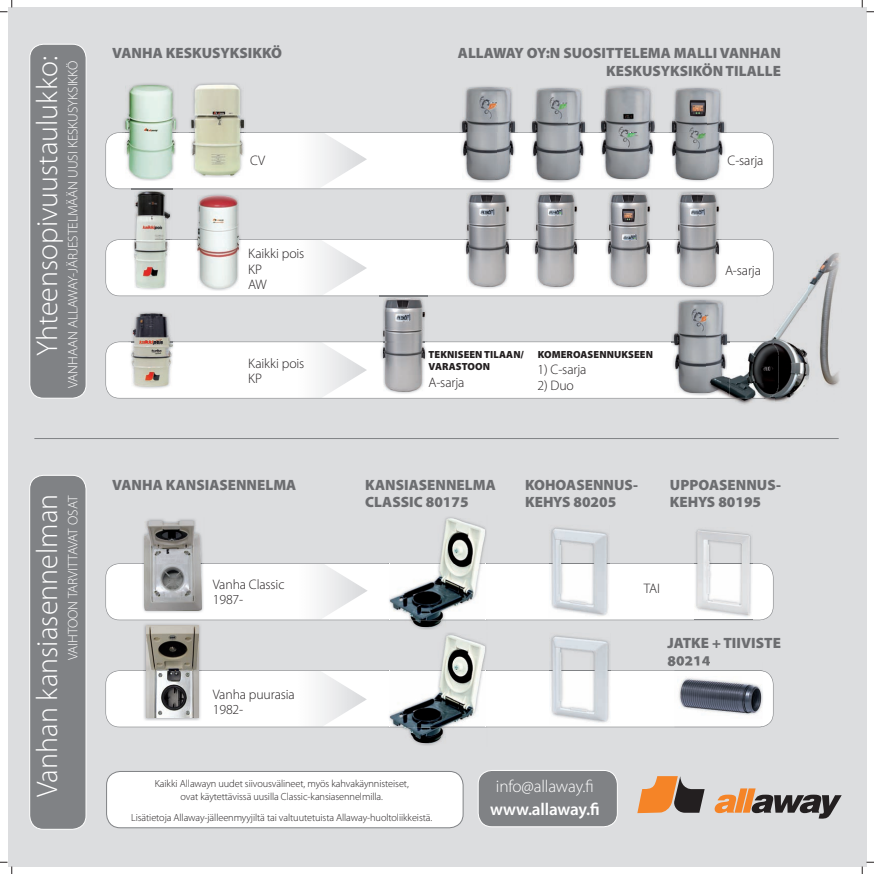
<style>
.page{position:relative;width:874px;height:874px;background:#fff}
.page>*{position:absolute;margin:0;border:0;box-sizing:border-box;transform-origin:0 0}
.t1{font:300 29.9px "Myriad Pro";color:#fff}
.t2{font:300 17.25px "Myriad Pro";letter-spacing:-.01em;color:#fff}
.t3{font:600 17.25px "Myriad Pro";letter-spacing:-.01em;color:#fff}
.t4{font:900 14.95px/17.9px "Myriad Pro";color:#6c6d70;text-align:right}
.t5{font:300 13.8px/15.1px "Myriad Pro";letter-spacing:-.01em;color:#231f20}
.t6{font:300 13.8px "Myriad Pro";color:#fff}
.t7{font:300 10.35px/12.7px "Myriad Pro";letter-spacing:-.01em;color:#231f20;text-align:center}
.t8{font:900 10.35px/11.5px "Myriad Pro";letter-spacing:.01em;color:#231f20}
</style>
<div class="page">
<div style="left:8px;top:8px;width:858px;height:858px;background:#dcdddf"></div>
<svg style="left:105px;top:342px;width:602px;height:56px;background:#fcfcfc"></svg>
<img style="left:671px;top:299px;width:59px;height:97px">
<img style="left:674px;top:301px;width:53px;height:92px">
<img style="left:674px;top:342px;width:33px;height:1px">
<img style="left:757px;top:253px;width:51px;height:50px">
<img style="left:808px;top:253px;width:31px;height:134px">
<img style="left:707px;top:296px;width:50px;height:8px">
<img style="left:730px;top:303px;width:44px;height:39px">
<img style="left:774px;top:303px;width:34px;height:99px">
<img style="left:732px;top:398px;width:42px;height:7px">
<img style="left:725px;top:343px;width:39px;height:41px">
<img style="left:707px;top:384px;width:57px;height:14px">
<img style="left:730px;top:342px;width:49px;height:14px">
<img style="left:764px;top:356px;width:15px;height:42px">
<img style="left:707px;top:398px;width:58px;height:1px">
<svg style="left:707px;top:342px;width:23px;height:1px"></svg>
<div style="left:30px;top:44px;width:56px;height:354px;background:#808285;border-radius:14px"></div>
<div style="left:29px;top:44px;width:57px;height:354px;border:1px solid #fff;border-radius:14px"></div>
<div style="left:30px;top:475px;width:56px;height:354px;background:#808285;border-radius:14px"></div>
<div style="left:29px;top:475px;width:57px;height:354px;border:1px solid #fff;border-radius:14px"></div>
<svg style="left:637px;top:776px;width:68px;height:37px"></svg>
<svg style="left:714px;top:788px;width:128px;height:31px"></svg>
<svg style="left:105px;top:132px;width:668px;height:57px;background:#f9f9fa"></svg>
<svg style="left:105px;top:563px;width:668px;height:57px;background:#fafafa"></svg>
<svg style="left:105px;top:670px;width:668px;height:57px;background:#fafafa"></svg>
<svg style="left:105px;top:239px;width:668px;height:57px;background:#f9fafa"></svg>
<img style="left:189px;top:83px;width:57px;height:95px">
<img style="left:192px;top:85px;width:51px;height:91px">
<img style="left:192px;top:132px;width:51px;height:1px">
<img style="left:122px;top:83px;width:56px;height:98px">
<img style="left:125px;top:85px;width:51px;height:94px">
<img style="left:125px;top:132px;width:51px;height:1px">
<img style="left:459px;top:86px;width:59px;height:97px">
<img style="left:462px;top:88px;width:53px;height:92px">
<img style="left:462px;top:132px;width:53px;height:1px">
<img style="left:669px;top:87px;width:58px;height:96px">
<img style="left:672px;top:89px;width:52px;height:91px">
<img style="left:672px;top:132px;width:52px;height:1px">
<img style="left:529px;top:87px;width:59px;height:96px">
<img style="left:533px;top:89px;width:52px;height:91px">
<img style="left:533px;top:132px;width:52px;height:1px">
<img style="left:599px;top:85px;width:58px;height:97px">
<img style="left:602px;top:87px;width:52px;height:92px">
<img style="left:602px;top:132px;width:52px;height:1px">
<img style="left:194px;top:194px;width:47px;height:97px">
<img style="left:198px;top:196px;width:41px;height:93px">
<img style="left:198px;top:239px;width:41px;height:1px">
<img style="left:131px;top:188px;width:41px;height:103px">
<img style="left:131px;top:189px;width:41px;height:1px">
<img style="left:135px;top:192px;width:35px;height:96px">
<img style="left:135px;top:239px;width:35px;height:1px">
<img style="left:128px;top:312px;width:47px;height:77px">
<img style="left:131px;top:314px;width:41px;height:72px">
<img style="left:131px;top:342px;width:41px;height:1px">
<img style="left:463px;top:191px;width:48px;height:98px">
<img style="left:467px;top:193px;width:41px;height:93px">
<img style="left:380px;top:295px;width:47px;height:100px">
<img style="left:380px;top:296px;width:47px;height:1px">
<img style="left:383px;top:299px;width:41px;height:93px">
<img style="left:383px;top:342px;width:41px;height:1px">
<img style="left:532px;top:191px;width:47px;height:98px">
<img style="left:535px;top:193px;width:41px;height:93px">
<img style="left:674px;top:191px;width:47px;height:98px">
<img style="left:677px;top:193px;width:41px;height:93px">
<img style="left:605px;top:191px;width:48px;height:98px">
<img style="left:608px;top:193px;width:42px;height:93px">
<div style="left:107px;top:771px;width:356px;height:57px;background:#fff;border-radius:14px"></div>
<div style="left:106px;top:771px;width:357px;height:57px;border:1px solid #808285;border-radius:14px"></div>
<div style="left:478px;top:770px;width:139px;height:57px;background:#808285;border-radius:14px"></div>
<div style="left:478px;top:770px;width:140px;height:57px;border:1px solid #fff;border-radius:14px"></div>
<img style="left:142px;top:519px;width:62px;height:95px">
<img style="left:145px;top:521px;width:57px;height:90px">
<img style="left:145px;top:563px;width:57px;height:1px">
<img style="left:143px;top:624px;width:59px;height:97px">
<img style="left:146px;top:625px;width:53px;height:93px">
<img style="left:146px;top:670px;width:53px;height:1px">
<img style="left:388px;top:517px;width:99px;height:112px">
<img style="left:388px;top:563px;width:99px;height:57px">
<img style="left:390px;top:518px;width:95px;height:109px">
<img style="left:390px;top:563px;width:95px;height:57px">
<img style="left:388px;top:670px;width:99px;height:57px">
<img style="left:390px;top:634px;width:95px;height:110px">
<img style="left:390px;top:670px;width:95px;height:57px">
<img style="left:752px;top:564px;width:1px;height:53px">
<img style="left:694px;top:529px;width:58px;height:92px">
<img style="left:694px;top:563px;width:58px;height:1px">
<img style="left:549px;top:616px;width:61px;height:1px">
<img style="left:549px;top:527px;width:61px;height:89px">
<img style="left:549px;top:563px;width:61px;height:1px">
<img style="left:549px;top:723px;width:61px;height:1px">
<img style="left:549px;top:635px;width:61px;height:88px">
<img style="left:550px;top:670px;width:60px;height:1px">
<img style="left:674px;top:663px;width:36px;height:3px">
<img style="left:674px;top:670px;width:88px;height:57px">
<hr style="left:34px;top:438px;width:805px;height:1px;background:#808285">
<svg style="left:0;top:0;width:13px;height:13px"></svg>
<svg style="left:0;top:862px;width:13px;height:12px"></svg>
<svg style="left:862px;top:0;width:12px;height:13px"></svg>
<svg style="left:862px;top:862px;width:12px;height:12px"></svg>
<h1 class="t1" style="left:36px;top:356px;width:302px;rotate:-90deg">Yhteensopivuustaulukko:</h1>
<h3 class="t6" style="left:68px;top:388px;width:329px;rotate:-90deg">VANHAAN ALLAWAY-JÄRJESTELMÄÄN UUSI KESKUSYKSIKKÖ</h3>
<h3 class="t4" style="left:112px;top:46px;width:171px">VANHA KESKUSYKSIKKÖ</h3>
<h3 class="t5" style="left:250px;top:154px;width:16px">CV</h3>
<h3 class="t5" style="left:248px;top:247px;width:58px">Kaikki pois<br>KP<br>AW</h3>
<h3 class="t5" style="left:248px;top:357px;width:58px">Kaikki pois<br>KP</h3>
<h3 class="t4" style="left:458px;top:46px;width:324px">ALLAWAY OY:N SUOSITTELEMA MALLI VANHAN<br>KESKUSYKSIKÖN TILALLE</h3>
<h3 class="t5" style="left:728px;top:154px;width:37px">C-sarja</h3>
<p class="t8" style="left:428px;top:350px;width:97px">TEKNISEEN TILAAN/<br>VARASTOON</p>
<h3 class="t5" style="left:428px;top:376px;width:38px">A-sarja</h3>
<p class="t8" style="left:538px;top:350px;width:117px">KOMEROASENNUKSEEN</p>
<h3 class="t5" style="left:538px;top:363px;width:50px">1) C-sarja</h3>
<h3 class="t5" style="left:538px;top:379px;width:38px">2) Duo</h3>
<h3 class="t5" style="left:725px;top:264px;width:38px">A-sarja</h3>
<h1 class="t1" style="left:36px;top:797px;width:305px;rotate:-90deg">Vanhan kansiasennelman</h1>
<h3 class="t6" style="left:67px;top:660px;width:166px;rotate:-90deg">VAIHTOON TARVITTAVAT OSAT</h3>
<h3 class="t4" style="left:112px;top:477px;width:186px">VANHA KANSIASENNELMA</h3>
<h3 class="t4" style="left:365px;top:477px;width:132px">KANSIASENNELMA</h3>
<h3 class="t4" style="left:525px;top:477px;width:115px">KOHOASENNUS-</h3>
<h3 class="t4" style="left:670px;top:477px;width:112px">UPPOASENNUS-</h3>
<h3 class="t4" style="left:365px;top:495px;width:105px">CLASSIC 80175</h3>
<h3 class="t4" style="left:525px;top:495px;width:93px">KEHYS 80205</h3>
<h3 class="t4" style="left:670px;top:495px;width:93px">KEHYS 80195</h3>
<h3 class="t5" style="left:213px;top:578px;width:73px">Vanha Classic<br>1987-</h3>
<h3 class="t5" style="left:644px;top:581px;width:18px">TAI</h3>
<h3 class="t5" style="left:213px;top:687px;width:84px">Vanha puurasia<br>1982-</h3>
<h3 class="t4" style="left:667px;top:635px;width:115px;text-align:left">JATKE + TIIVISTE<br>80214</h3>
<p class="t7" style="left:155px;top:778px;width:256px">Kaikki Allawayn uudet siivousvälineet, myös kahvakäynnisteiset, ovat käytettävissä uusilla Classic-kansiasennelmilla.</p>
<p class="t7" style="left:131px;top:811px;width:302px">Lisätietoja Allaway-jälleenmyyjiltä tai valtuutetuista Allaway-huoltoliikkeistä.</p>
<h2 class="t2" style="left:496px;top:780px;width:99px">info@allaway.fi</h2>
<h2 class="t3" style="left:490px;top:803px;width:111px">www.allaway.fi</h2>
</div>
